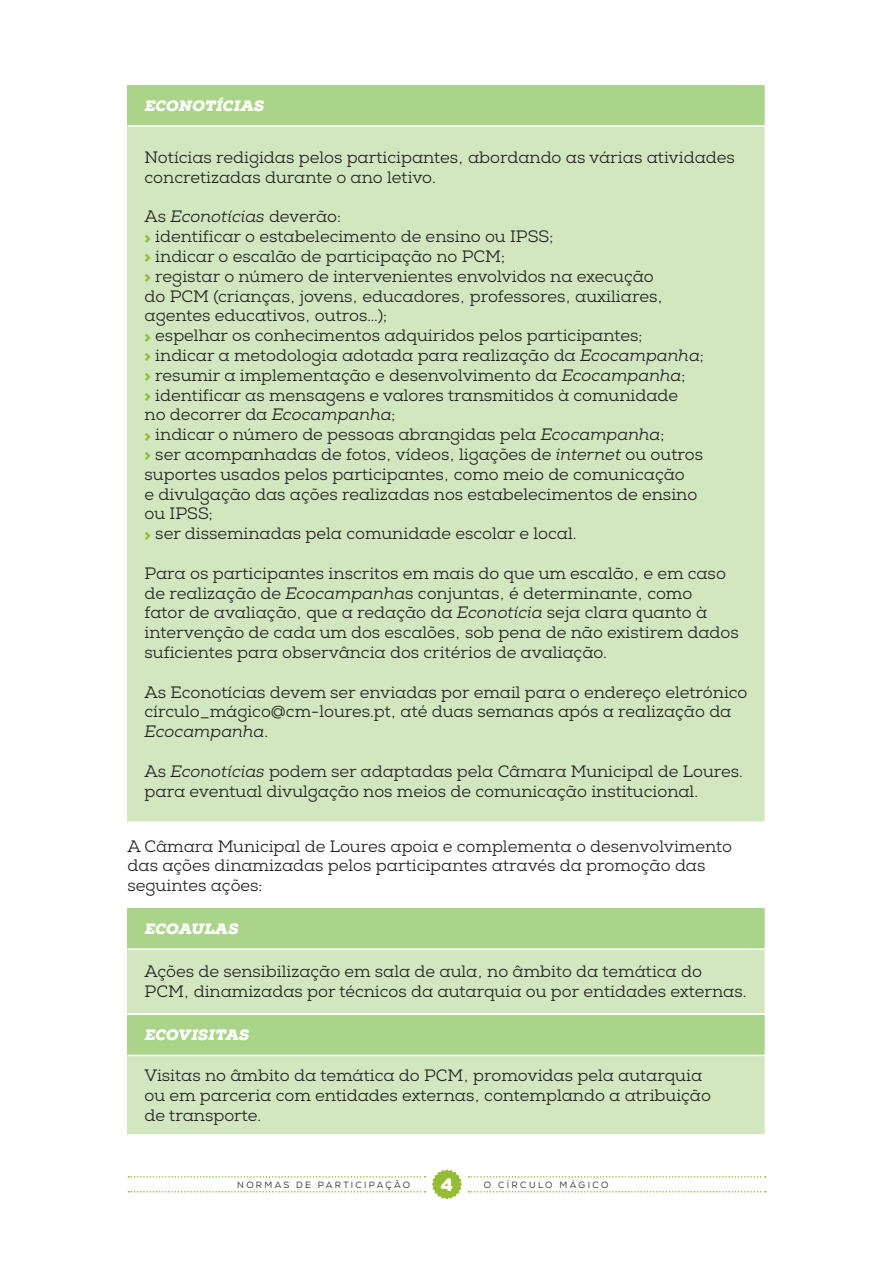
<style>
.page{position:relative;width:893px;height:1263px;background:#fff}
.page>*{position:absolute;margin:0;border:0;box-sizing:border-box;transform-origin:0 0}
.t1{font:900 18px "Nexa Slab";color:#fff}
.t2{font:16.5px/19.8px "Nexa Slab";color:#231f20}
.t3{font:italic 16.5px "Nexa Slab";color:#231f20}
.t4{font:italic 900 15px "Nexa Slab";letter-spacing:.01em;color:#fff}
.t5{font:9px "Nexa";letter-spacing:.25em;color:#231f20}
.s1{font-style:normal}
.s2{font-weight:900;color:#96bc33}
.s3{font-style:italic}
</style>
<div class="page">
<svg style="left:128px;top:1176px;width:297px;height:1px"></svg>
<svg style="left:128px;top:1191px;width:297px;height:1px"></svg>
<svg style="left:468px;top:1176px;width:298px;height:1px"></svg>
<svg style="left:468px;top:1191px;width:298px;height:1px"></svg>
<svg style="left:432px;top:1169px;width:30px;height:30px"></svg>
<div style="left:128px;top:85px;width:637px;height:41px;background:#aad489"></div>
<div style="left:128px;top:126px;width:637px;height:696px;background:#d2e7c0"></div>
<hr style="left:128px;top:125px;width:638px;height:2px;background:#fff">
<hr style="left:128px;top:821px;width:638px;height:2px;background:#fff">
<div style="left:128px;top:908px;width:637px;height:41px;background:#aad489"></div>
<div style="left:128px;top:949px;width:637px;height:65px;background:#d2e7c0"></div>
<hr style="left:128px;top:948px;width:638px;height:2px;background:#fff">
<hr style="left:128px;top:1013px;width:638px;height:1px;background:#fff">
<div style="left:128px;top:1014px;width:637px;height:41px;background:#aad489"></div>
<div style="left:128px;top:1055px;width:637px;height:80px;background:#d2e7c0"></div>
<hr style="left:128px;top:1055px;width:638px;height:1px;background:#fff">
<hr style="left:128px;top:1134px;width:638px;height:2px;background:#fff">
<p class="t4" style="left:145px;top:96px;width:121px">ECONOTÍCIAS</p>
<p class="t2" style="left:145px;top:148px;width:592px">Notícias redigidas pelos participantes, abordando as várias atividades concretizadas durante o ano letivo.</p>
<p class="t3" style="left:145px;top:207px;width:198px"><span class="s1">As</span> Econotícias <span class="s1">deverão:</span></p>
<p class="t2" style="left:145px;top:227px;width:410px"><span class="s2">&gt;</span> identificar o estabelecimento de ensino ou IPSS;</p>
<p class="t2" style="left:145px;top:247px;width:362px"><span class="s2">&gt;</span> indicar o escalão de participação no PCM;</p>
<p class="t2" style="left:145px;top:266px;width:511px"><span class="s2">&gt;</span> registar o número de intervenientes envolvidos na execução</p>
<p class="t2" style="left:145px;top:286px;width:520px">do PCM (crianças, jovens, educadores, professores, auxiliares,</p>
<p class="t2" style="left:145px;top:306px;width:244px">agentes educativos, outros…);</p>
<p class="t2" style="left:145px;top:326px;width:499px"><span class="s2">&gt;</span> espelhar os conhecimentos adquiridos pelos participantes;</p>
<p class="t2" style="left:145px;top:346px;width:561px"><span class="s2">&gt;</span> indicar a metodologia adotada para realização da <span class="s3">Ecocampanha</span>;</p>
<p class="t2" style="left:145px;top:365px;width:542px"><span class="s2">&gt;</span> resumir a implementação e desenvolvimento da <span class="s3">Ecocampanha</span>;</p>
<p class="t2" style="left:145px;top:385px;width:535px"><span class="s2">&gt;</span> identificar as mensagens e valores transmitidos à comunidade</p>
<p class="t2" style="left:145px;top:405px;width:252px">no decorrer da <span class="s3">Ecocampanha</span>;</p>
<p class="t2" style="left:145px;top:425px;width:521px"><span class="s2">&gt;</span> indicar o número de pessoas abrangidas pela <span class="s3">Ecocampanha</span>;</p>
<p class="t2" style="left:145px;top:445px;width:560px"><span class="s2">&gt;</span> ser acompanhadas de fotos, vídeos, ligações de <span class="s3">internet</span> ou outros suportes usados pelos participantes, como meio de comunicação</p>
<p class="t2" style="left:145px;top:484px;width:554px">e divulgação das ações realizadas nos estabelecimentos de ensino</p>
<p class="t2" style="left:145px;top:504px;width:70px">ou IPSS;</p>
<p class="t2" style="left:145px;top:524px;width:433px"><span class="s2">&gt;</span> ser disseminadas pela comunidade escolar e local.</p>
<p class="t2" style="left:145px;top:563px;width:596px">Para os participantes inscritos em mais do que um escalão, e em caso de realização de <span class="s3">Ecocampanha</span>s conjuntas, é determinante, como<br>fator de avaliação, que a redação da <span class="s3">Econotícia</span> seja clara quanto à intervenção de cada um dos escalões, sob pena de não existirem dados suficientes para observância dos critérios de avaliação.</p>
<p class="t2" style="left:145px;top:682px;width:604px">As Econotícias devem ser enviadas por email para o endereço eletrónico círculo_mágico@cm-loures.pt, até duas semanas após a realização da<br><span class="s3">Ecocampanha</span>.</p>
<p class="t2" style="left:145px;top:761px;width:600px">As <span class="s3">Econotícias</span> podem ser adaptadas pela Câmara Municipal de Loures. para eventual divulgação nos meios de comunicação institucional.</p>
<p class="t2" style="left:128px;top:836px;width:606px">A Câmara Municipal de Loures apoia e complementa o desenvolvimento das ações dinamizadas pelos participantes através da promoção das seguintes ações:</p>
<p class="t4" style="left:145px;top:919px;width:95px">ECOAULAS</p>
<p class="t2" style="left:145px;top:962px;width:603px">Ações de sensibilização em sala de aula, no âmbito da temática do<br>PCM, dinamizadas por técnicos da autarquia ou por entidades externas.</p>
<p class="t4" style="left:145px;top:1025px;width:106px">ECOVISITAS</p>
<p class="t2" style="left:145px;top:1066px;width:568px">Visitas no âmbito da temática do PCM, promovidas pela autarquia ou em parceria com entidades externas, contemplando a atribuição de transporte.</p>
<p class="t5" style="left:237px;top:1179px;width:174px">NORMAS DE PARTICIPAÇÃO</p>
<p class="t1" style="left:441px;top:1173px;width:14px">4</p>
<p class="t5" style="left:484px;top:1179px;width:126px">O CÍRCULO MÁGICO</p>
</div>
